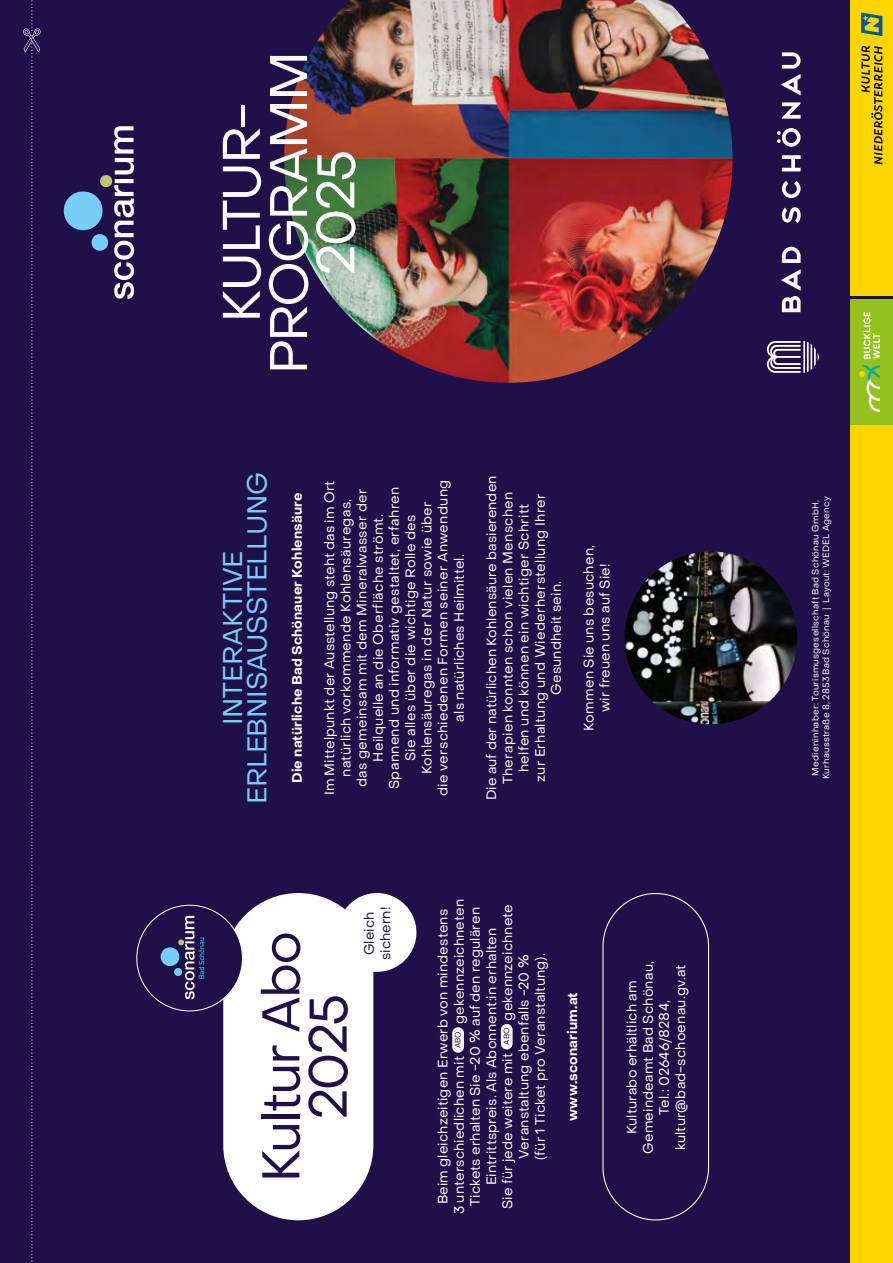
<style>
.page{position:relative;width:893px;height:1263px;background:#201049}
.page>*{position:absolute;margin:0;border:0;box-sizing:border-box;transform-origin:0 0}
.t1{font:52.5px/47.2px "PP Object Sans";letter-spacing:-.045em;color:#fff;text-align:center}
.t2{font:52.5px/47.2px "PP Object Sans";letter-spacing:-.045em;color:#201049;text-align:center}
.t3{font:27px/24.3px "PP Object Sans";letter-spacing:-.01em;color:#79cdf4;text-align:center}
.t4{font:13.5px/16.2px "PP Object Sans";letter-spacing:.015em;color:#fff;text-align:center}
.t5{font:700 13.5px "PP Object Sans";letter-spacing:.015em;color:#fff}
.t6{font:13.5px/16.2px "PP Object Sans";letter-spacing:.01em;color:#201049;text-align:center}
.t7{font:9px/10.8px "PP Object Sans";letter-spacing:.025em;color:#fff;text-align:center}
</style>
<div class="page">
<div style="left:850px;top:0;width:43px;height:296px;background:#ffd500"></div>
<svg style="left:861px;top:13px;width:21px;height:23px"></svg>
<svg style="left:861px;top:46px;width:21px;height:118px"></svg>
<div style="left:850px;top:299px;width:43px;height:126px;background:#95c11f"></div>
<svg style="left:859px;top:365px;width:21px;height:47px"></svg>
<svg style="left:864px;top:312px;width:16px;height:47px"></svg>
<div style="left:850px;top:425px;width:43px;height:838px;background:#ffd500"></div>
<img style="left:284px;top:0;width:448px;height:383px">
<div style="left:452px;top:1027px;width:12px;height:26px;background:#fff;border-radius:6px"></div>
<div style="left:501px;top:1024px;width:12px;height:25px;background:#fff;border-radius:6px"></div>
<div style="left:602px;top:893px;width:107px;height:327px;border:1px solid #fff;border-radius:53px"></div>
<svg style="left:767px;top:341px;width:52px;height:32px"></svg>
<svg style="left:777px;top:52px;width:24px;height:260px"></svg>
<svg style="left:64px;top:126px;width:70px;height:173px"></svg>
<div style="left:223px;top:893px;width:150px;height:327px;background:#fff;border-radius:75px"></div>
<div style="left:137px;top:905px;width:105px;height:106px;background:#201049;border-radius:50%"></div>
<svg style="left:161px;top:916px;width:43px;height:83px"></svg>
<img style="left:624px;top:551px;width:173px;height:173px;border-radius:86px">
<div style="left:338px;top:893px;width:78px;height:79px;background:#fff;border-radius:50%"></div>
<svg style="left:23px;top:0;width:18px;height:1262px"></svg>
<h1 class="t1" style="left:218px;top:374px;width:325px;rotate:-90deg">KULTUR-<br>PROGRAMM<br>2025</h1>
<h2 class="t3" style="left:221px;top:804px;width:334px;rotate:-90deg">INTERAKTIVE<br>ERLEBNISAUSSTELLUNG</h2>
<p class="t5" style="left:289px;top:783px;width:292px;rotate:-90deg">Die natürliche Bad Schönauer Kohlensäure</p>
<p class="t4" style="left:321px;top:796px;width:318px;rotate:-90deg">Im Mittelpunkt der Ausstellung steht das im Ort natürlich vorkommende Kohlensäuregas,<br>das gemeinsam mit dem Mineralwasser der Heilquelle an die Oberfläche strömt.<br>Spannend und informativ gestaltet, erfahren Sie alles über die wichtige Rolle des Kohlensäuregas in der Natur sowie über<br>die verschiedenen Formen seiner Anwendung als natürliches Heilmittel.</p>
<p class="t4" style="left:483px;top:800px;width:326px;rotate:-90deg">Die auf der natürlichen Kohlensäure basierenden Therapien konnten schon vielen Menschen helfen und können ein wichtiger Schritt<br>zur Erhaltung und Wiederherstellung Ihrer Gesundheit sein.</p>
<p class="t4" style="left:581px;top:731px;width:187px;rotate:-90deg">Kommen Sie uns besuchen, wir freuen uns auf Sie!</p>
<h1 class="t2" style="left:258px;top:1182px;width:253px;rotate:-90deg">Kultur Abo<br>2025</h1>
<p class="t6" style="left:361px;top:960px;width:55px;rotate:-90deg">Gleich sichern!</p>
<p class="t4" style="left:435px;top:1214px;width:317px;rotate:-90deg">Beim gleichzeitigen Erwerb von mindestens<br>3 unterschiedlichen mit <sup>ABO</sup> gekennzeichneten Tickets erhalten Sie -20 % auf den regulären Eintrittspreis. Als Abonnent:in erhalten<br>Sie für jede weitere mit <sup>ABO</sup> gekennzeichnete Veranstaltung ebenfalls -20 %<br>(für 1 Ticket pro Veranstaltung).</p>
<p class="t5" style="left:564px;top:1121px;width:130px;rotate:-90deg">www.sconarium.at</p>
<p class="t4" style="left:624px;top:1154px;width:194px;rotate:-90deg">Kulturabo erhältlich am<br>Gemeindeamt Bad Schönau,<br>Tel.: 02646/8284, kultur@bad-schoenau.gv.at</p>
<p class="t7" style="left:810px;top:779px;width:284px;rotate:-90deg">Medieninhaber: Tourismusgesellschaft Bad Schönau GmbH,<br>Kurhausstraße 8, 2853 Bad Schönau | Layout: WEDEL Agency</p>
</div>
